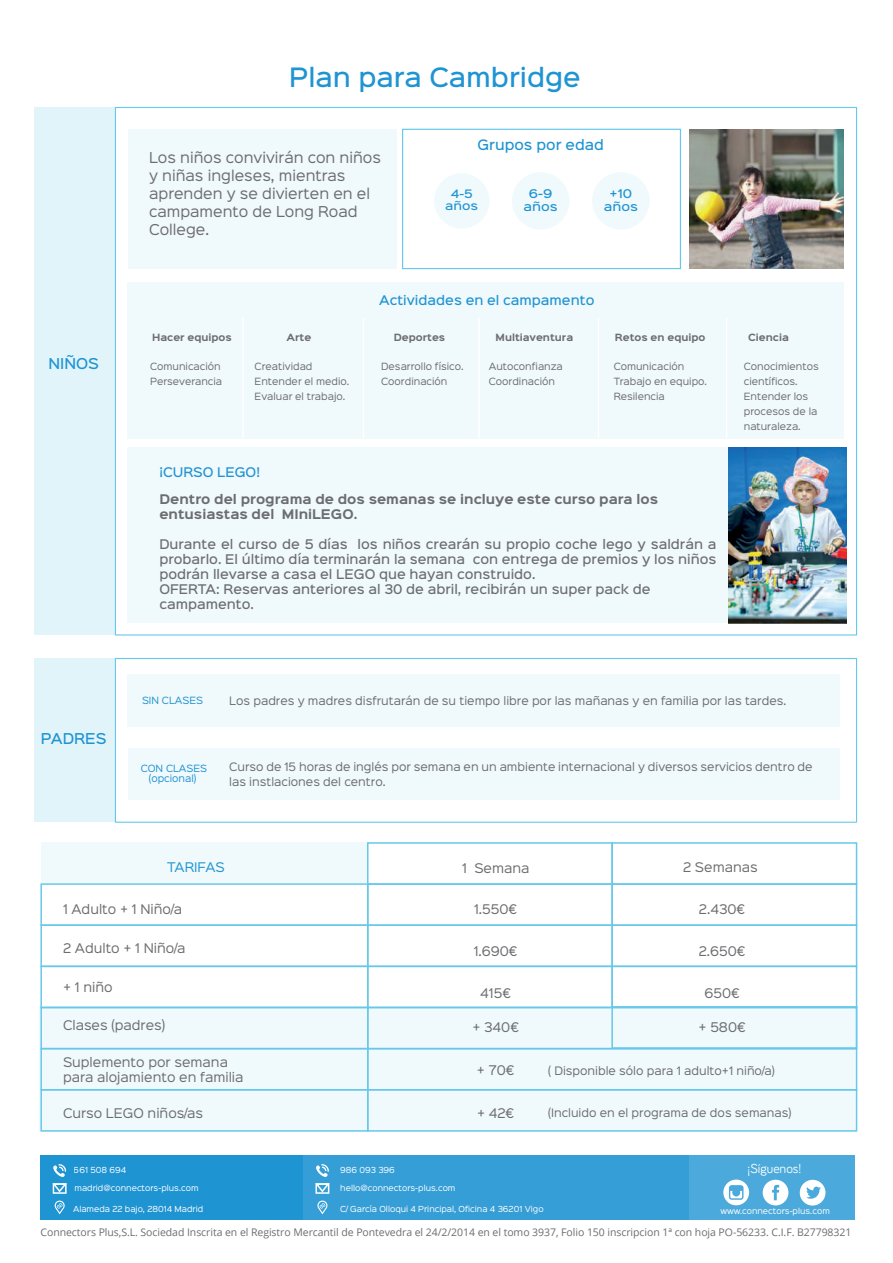
<style>
.page{position:relative;width:893px;height:1263px;background:#fff}
.page>*{position:absolute;margin:0;border:0;box-sizing:border-box;transform-origin:0 0}
.t1{font:500 24px "Sinkin Sans 500";color:#1f94d2}
.t2{font:13.5px/18px "Sinkin Sans 400";color:#6c6d70}
.t3{font:500 13.5px "Sinkin Sans 500";color:#1f94d2}
.t4{font:13.35px "Bariol";color:#fff}
.t5{font:500 12.9px "Sinkin Sans 500";color:#1f94d2}
.t6{font:500 12px/15px "Sinkin Sans 500";color:#6c6d70}
.t7{font:12px/14.4px "Sinkin Sans 400";color:#6c6d70}
.t8{font:700 12px/15px "Sinkin Sans 700";color:#6c6d70}
.t9{font:500 12px "Sinkin Sans 500";color:#1f94d2}
.t10{font:12px "Sinkin Sans 400";color:#1f94d2}
.t11{font:500 10.95px/13px "Sinkin Sans 500";color:#1f94d2;text-align:center;scale:1.1 1}
.t12{font:10.5px/15px "Sinkin Sans 400";color:#6c6d70}
.t13{font:10.5px "Open Sans";letter-spacing:-.005em;color:#6c6d70}
.t14{font:500 10.5px/12.6px "Sinkin Sans 500";color:#1f94d2;text-align:center;scale:1.1 1}
.t15{font:9px/15px "Sinkin Sans 400";color:#6c6d70}
.t16{font:700 9px "Sinkin Sans 700";color:#6c6d70}
.t17{font:9px/10.8px "Sinkin Sans 400";color:#1f94d2;text-align:center}
.t18{font:7.5px "Sinkin Sans 400";color:#fff}
</style>
<div class="page">
<div style="left:115px;top:658px;width:742px;height:165px;border:1px solid #67c8ea"></div>
<div style="left:34px;top:658px;width:81px;height:164px;background:#e1f4fa"></div>
<div style="left:34px;top:107px;width:81px;height:528px;background:#e1f4fa"></div>
<div style="left:128px;top:282px;width:716px;height:156px;background:#f0f9fc"></div>
<div style="left:127px;top:674px;width:713px;height:52px;background:#f0f9fc"></div>
<div style="left:128px;top:748px;width:712px;height:52px;background:#f0f9fc"></div>
<img style="left:689px;top:129px;width:155px;height:140px">
<div style="left:41px;top:842px;width:326px;height:41px;background:#f0f9fc"></div>
<div style="left:367px;top:842px;width:246px;height:43px;border:2px solid #67c8ea"></div>
<div style="left:611px;top:842px;width:246px;height:43px;border:2px solid #67c8ea"></div>
<div style="left:40px;top:883px;width:328px;height:43px;border:2px solid #67c8ea"></div>
<div style="left:611px;top:883px;width:246px;height:43px;border:2px solid #67c8ea"></div>
<div style="left:40px;top:924px;width:328px;height:43px;border:2px solid #67c8ea"></div>
<div style="left:611px;top:924px;width:246px;height:43px;border:2px solid #67c8ea"></div>
<div style="left:40px;top:965px;width:328px;height:43px;border:2px solid #67c8ea"></div>
<div style="left:367px;top:965px;width:246px;height:43px;border:2px solid #67c8ea"></div>
<div style="left:611px;top:965px;width:246px;height:43px;border:2px solid #67c8ea"></div>
<div style="left:367px;top:883px;width:246px;height:43px;border:2px solid #67c8ea"></div>
<hr style="left:242px;top:317px;width:2px;height:121px;background:#fff">
<hr style="left:363px;top:317px;width:1px;height:121px;background:#fff">
<hr style="left:478px;top:317px;width:2px;height:121px;background:#fff">
<hr style="left:598px;top:317px;width:1px;height:121px;background:#fff">
<hr style="left:726px;top:317px;width:1px;height:121px;background:#fff">
<div style="left:402px;top:129px;width:279px;height:140px;border:1px solid #67c8ea"></div>
<div style="left:434px;top:173px;width:55px;height:56px;background:#f0f9fc;border-radius:50%"></div>
<div style="left:512px;top:172px;width:57px;height:58px;background:#f0f9fc;border-radius:50%"></div>
<div style="left:592px;top:172px;width:58px;height:58px;background:#f0f9fc;border-radius:50%"></div>
<div style="left:689px;top:1155px;width:165px;height:65px;background:#4ba9db"></div>
<div style="left:40px;top:1155px;width:262px;height:65px;background:#1f94d2"></div>
<div style="left:299px;top:1155px;width:390px;height:65px;background:#359ed6"></div>
<svg style="left:763px;top:1180px;width:25px;height:25px"></svg>
<svg style="left:723px;top:1179px;width:26px;height:26px"></svg>
<div style="left:800px;top:1180px;width:25px;height:25px;background:#fff;border-radius:50%"></div>
<svg style="left:806px;top:1186px;width:15px;height:13px"></svg>
<div style="left:53px;top:1183px;width:14px;height:11px;border:2px solid #fff"></div>
<svg style="left:52px;top:1164px;width:15px;height:29px"></svg>
<svg style="left:55px;top:1200px;width:10px;height:14px"></svg>
<div style="left:315px;top:1183px;width:14px;height:11px;border:2px solid #fff"></div>
<svg style="left:315px;top:1164px;width:15px;height:29px"></svg>
<svg style="left:317px;top:1200px;width:10px;height:14px"></svg>
<div style="left:127px;top:448px;width:720px;height:175px;background:#f0f9fc"></div>
<img style="left:729px;top:448px;width:118px;height:175px">
<div style="left:39px;top:1006px;width:817px;height:126px;background:#f0f9fc;border:2px solid #67c8ea"></div>
<div style="left:40px;top:1048px;width:328px;height:42px;border:2px solid #67c8ea"></div>
<div style="left:367px;top:1048px;width:490px;height:42px;border:2px solid #67c8ea"></div>
<div style="left:40px;top:1089px;width:328px;height:43px;border:2px solid #67c8ea"></div>
<div style="left:367px;top:1089px;width:490px;height:43px;border:2px solid #67c8ea"></div>
<div style="left:128px;top:129px;width:269px;height:140px;background:#f0f9fc"></div>
<div style="left:611px;top:1006px;width:246px;height:43px;border:2px solid #67c8ea"></div>
<h1 class="t1" style="left:289px;top:57px;width:293px">Plan para Cambridge</h1>
<p class="t2" style="left:149px;top:147px;width:233px">Los niños convivirán con niños y niñas ingleses, mientras aprenden y se divierten en el campamento de Long Road<br>College.</p>
<p class="t5" style="left:477px;top:134px;width:128px">Grupos por edad</p>
<p class="t14" style="left:445px;top:186px;width:31px">4-5 años</p>
<p class="t11" style="left:523px;top:186px;width:33px">6-9 años</p>
<p class="t11" style="left:604px;top:186px;width:33px">+10 años</p>
<p class="t3" style="left:49px;top:352px;width:52px">NIÑOS</p>
<p class="t3" style="left:41px;top:727px;width:67px">PADRES</p>
<p class="t9" style="left:379px;top:290px;width:217px">Actividades en el campamento</p>
<p class="t16" style="left:152px;top:333px;width:81px">Hacer equipos</p>
<p class="t16" style="left:286px;top:333px;width:26px">Arte</p>
<p class="t16" style="left:394px;top:333px;width:53px">Deportes</p>
<p class="t16" style="left:496px;top:333px;width:79px">Multiaventura</p>
<p class="t16" style="left:615px;top:333px;width:92px">Retos en equipo</p>
<p class="t16" style="left:748px;top:333px;width:42px">Ciencia</p>
<p class="t15" style="left:150px;top:358px;width:74px">Comunicación<br>Perseverancia</p>
<p class="t15" style="left:255px;top:358px;width:96px">Creatividad<br>Entender el medio.<br>Evaluar el trabajo.</p>
<p class="t15" style="left:381px;top:358px;width:84px">Desarrollo físico.<br>Coordinación</p>
<p class="t15" style="left:489px;top:358px;width:76px">Autoconfianza<br>Coordinación</p>
<p class="t15" style="left:614px;top:358px;width:95px">Comunicación<br>Trabajo en equipo.<br>Resilencia</p>
<p class="t15" style="left:744px;top:358px;width:76px">Conocimientos científicos.<br>Entender los procesos de la naturaleza.</p>
<p class="t9" style="left:159px;top:462px;width:102px">¡CURSO LEGO!</p>
<p class="t8" style="left:159px;top:493px;width:500px">Dentro del programa de dos semanas se incluye este curso para los entusiastas del MIniLEGO.</p>
<p class="t6" style="left:159px;top:536px;width:559px">Durante el curso de 5 días los niños crearán su propio coche lego y saldrán a probarlo. El último día terminarán la semana con entrega de premios y los niños podrán llevarse a casa el LEGO que hayan construido.<br>OFERTA: Reservas anteriores al 30 de abril, recibirán un super pack de campamento.</p>
<p class="t17" style="left:142px;top:694px;width:63px">SIN CLASES</p>
<p class="t12" style="left:229px;top:692px;width:559px">Los padres y madres disfrutarán de su tiempo libre por las mañanas y en familia por las tardes.</p>
<p class="t17" style="left:141px;top:762px;width:68px">CON CLASES (opcional)</p>
<p class="t12" style="left:229px;top:758px;width:585px">Curso de 15 horas de inglés por semana en un ambiente internacional y diversos servicios dentro de las instlaciones del centro.</p>
<p class="t10" style="left:167px;top:857px;width:59px">TARIFAS</p>
<p class="t7" style="left:683px;top:859px;width:76px">2 Semanas</p>
<p class="t7" style="left:63px;top:901px;width:121px">1 Adulto + 1 Niño/a</p>
<p class="t7" style="left:462px;top:860px;width:69px">1 Semana</p>
<p class="t7" style="left:474px;top:901px;width:45px">1.550€</p>
<p class="t7" style="left:474px;top:943px;width:46px">1.690€</p>
<p class="t7" style="left:480px;top:985px;width:33px">415€</p>
<p class="t7" style="left:699px;top:901px;width:48px">2.430€</p>
<p class="t7" style="left:699px;top:943px;width:49px">2.650€</p>
<p class="t7" style="left:704px;top:985px;width:37px">650€</p>
<p class="t7" style="left:63px;top:940px;width:124px">2 Adulto + 1 Niño/a</p>
<p class="t7" style="left:63px;top:979px;width:51px">+ 1 niño</p>
<p class="t7" style="left:63px;top:1017px;width:104px">Clases (padres)</p>
<p class="t7" style="left:63px;top:1054px;width:182px">Suplemento por semana para alojamiento en familia</p>
<p class="t7" style="left:63px;top:1105px;width:142px">Curso LEGO niños/as</p>
<p class="t7" style="left:472px;top:1019px;width:48px">+ 340€</p>
<p class="t7" style="left:477px;top:1062px;width:39px">+ 70€</p>
<p class="t7" style="left:477px;top:1105px;width:39px">+ 42€</p>
<p class="t7" style="left:698px;top:1019px;width:49px">+ 580€</p>
<p class="t12" style="left:548px;top:1062px;width:228px">( Disponible sólo para 1 adulto+1 niño/a)</p>
<p class="t12" style="left:548px;top:1104px;width:245px">(Incluido en el programa de dos semanas)</p>
<p class="t18" style="left:340px;top:1163px;width:56px">986 093 396</p>
<p class="t4" style="left:748px;top:1159px;width:55px">¡Síguenos!</p>
<p class="t18" style="left:74px;top:1163px;width:54px">661 508 694</p>
<p class="t18" style="left:73px;top:1203px;width:132px">Alameda 22 bajo, 28014 Madrid</p>
<p class="t18" style="left:75px;top:1181px;width:126px">madrid@connectors-plus.com</p>
<p class="t18" style="left:340px;top:1181px;width:117px">hello@connectors-plus.com</p>
<p class="t18" style="left:340px;top:1203px;width:205px">C/ García Olloqui 4 Principal, Oficina 4 36201 Vigo</p>
<p class="t18" style="left:720px;top:1205px;width:111px">www.connectors-plus.com</p>
<p class="t13" style="left:41px;top:1225px;width:812px">Connectors Plus,S.L. Sociedad Inscrita en el Registro Mercantil de Pontevedra el 24/2/2014 en el tomo 3937, Folio 150 inscripcion 1ª con hoja PO-56233. C.I.F. B27798321</p>
</div>
